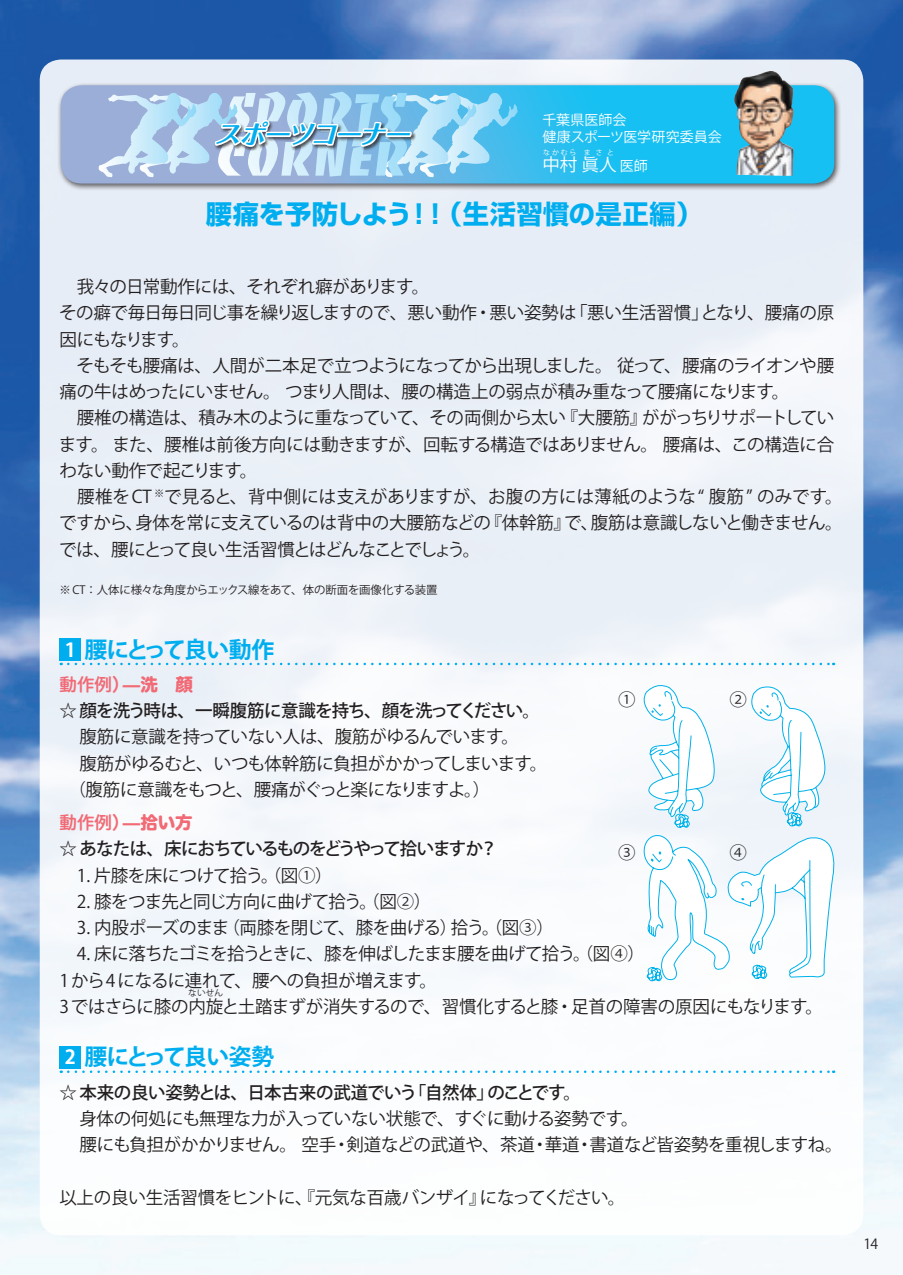
<style>
.page{position:relative;width:903px;height:1275px;background:#fff}
.page>*{position:absolute;margin:0;border:0;box-sizing:border-box;transform-origin:0 0}
.題2{font:700 26.25px "Shin Go Pro";letter-spacing:.01em;color:#00aeef}
.題2-2{font:italic 700 25.72px "Folk Pro";color:#00aeef}
.スポーツコーナー見出し{font:700 22.75px "Koz Go Pro";letter-spacing:-.05em;color:#00aeef}
.t1{font:700 19.25px "Koz Go Pro";color:#fff}
.スポーツコーナー本文{font:17.5px/26.2px "Koz Go Pro";letter-spacing:-.03em;color:#231f20}
.スポーツコーナー本文-2{font:17.5px/26.2px "Koz Go Pro";letter-spacing:-.01em;color:#231f20}
.スポーツコーナー本文-3{font:17.5px "Koz Go Pro";letter-spacing:-.05em;color:#231f20}
.スポーツコーナー本文-4{font:500 17.5px "Koz Go Pro";letter-spacing:-.02em;color:#231f20}
.スポーツコーナー本文-5{font:500 17.5px "Koz Go Pro";letter-spacing:-.05em;color:#231f20}
.スポーツコーナー本文-6{font:17.5px "Koz Go Pro";letter-spacing:-.055em;color:#231f20}
.スポーツコーナー本文-7{font:500 17.5px "Koz Go Pro";letter-spacing:-.08em;color:#231f20}
.スポーツコーナー本文-8{font:17.5px "Koz Go Pro";letter-spacing:-.09em;color:#231f20}
.スポーツコーナー小見出し{font:17.5px "Hira Maru Std W6";color:#f16a75}
.スポーツコーナー本文-9{font:17.5px "Hira Maru Std W6";color:#f16a75}
.text_7pt{font:17.5px "Koz Go Pro";color:#fff}
.text_7pt-2{font:14px "Koz Go Pro";letter-spacing:-.005em;color:#fff}
.t2{font:14px "Koz Go Pro";color:#231f20}
.キャプション2{font:11.38px "Koz Go Pro";letter-spacing:-.02em;color:#231f20}
.スポーツコーナー本文-10{font:8.75px "Koz Go Pro";color:#231f20}
.text_7pt-3{font:7px "Koz Go Pro";letter-spacing:.24em;color:#fff}
.s1{font-size:17.5px}
.s2{font-family:"Hira Maru Std W8"}
</style>
<div class="page">
<img style="left:0;top:0;width:903px;height:1275px">
<div style="left:40px;top:60px;width:823px;height:1175px;background:#f2f6fb;border-radius:21px"></div>
<svg style="left:68px;top:663px;width:766px;height:2px"></svg>
<svg style="left:68px;top:1070px;width:766px;height:3px"></svg>
<div style="left:60px;top:638px;width:21px;height:22px;background:#00aeef"></div>
<div style="left:60px;top:1046px;width:21px;height:22px;background:#00aeef"></div>
<div style="left:57px;top:82px;width:784px;height:109px;background:#231f20;opacity:.75"></div>
<svg style="left:61px;top:85px;width:773px;height:99px;background:#3cbbea"></svg>
<img style="left:733px;top:71px;width:61px;height:105px">
<svg style="left:99px;top:92px;width:403px;height:85px;background:#aacfea"></svg>
<svg style="left:643px;top:685px;width:192px;height:297px"></svg>
<p class="題2-2" style="left:214px;top:112px;width:206px">スポーツコーナー</p>
<p class="text_7pt-2" style="left:542px;top:111px;width:86px">千葉県医師会</p>
<p class="text_7pt-2" style="left:542px;top:128px;width:181px">健康スポーツ医学研究委員会</p>
<p class="text_7pt" style="left:542px;top:154px;width:58px">中村眞</p>
<p class="text_7pt-3" style="left:543px;top:148px;width:35px">なかむら</p>
<p class="text_7pt-3" style="left:584px;top:148px;width:32px">まさと</p>
<p class="text_7pt-2" style="left:599px;top:157px;width:50px"><span class="s1">人</span>医師</p>
<p class="題2" style="left:206px;top:193px;width:498px">腰痛を予防しよう！！（生活習慣の是正編）</p>
<p class="スポーツコーナー本文" style="left:60px;top:274px;width:371px">　我々の日常動作には、それぞれ癖があります。</p>
<p class="スポーツコーナー本文" style="left:59px;top:300px;width:777px">その癖で毎日毎日同じ事を繰り返しますので、悪い動作・悪い姿勢は「悪い生活習慣」となり、腰痛の原因にもなります。</p>
<p class="スポーツコーナー本文" style="left:60px;top:353px;width:776px">　そもそも腰痛は、人間が二本足で立つようになってから出現しました。従って、腰痛のライオンや腰痛の牛はめったにいません。つまり人間は、腰の構造上の弱点が積み重なって腰痛になります。</p>
<p class="スポーツコーナー本文" style="left:59px;top:405px;width:777px;text-align:justify">　腰椎の構造は、積み木のように重なっていて、その両側から太い『大腰筋』ががっちりサポートしています。また、腰椎は前後方向には動きますが、回転する構造ではありません。腰痛は、この構造に合わない動作で起こります。</p>
<p class="スポーツコーナー本文-2" style="left:59px;top:484px;width:785px">　腰椎をCT <sup>※</sup>で見ると、背中側には支えがありますが、お腹の方には薄紙のような“ 腹筋” のみです。ですから、身体を常に支えているのは背中の大腰筋などの『体幹筋』で、腹筋は意識しないと働きません。</p>
<p class="スポーツコーナー本文-8" style="left:59px;top:538px;width:423px">では、腰にとって良い生活習慣とはどんなことでしょう。</p>
<p class="キャプション2" style="left:60px;top:582px;width:379px">※ CT：人体に様々な角度からエックス線をあて、体の断面を画像化する装置</p>
<p class="t1" style="left:65px;top:637px;width:13px">1</p>
<p class="スポーツコーナー見出し" style="left:84px;top:634px;width:191px">腰にとって良い動作</p>
<p class="スポーツコーナー小見出し" style="left:60px;top:671px;width:135px">動作例）—<span class="s2">洗　顔</span></p>
<p class="スポーツコーナー本文-5" style="left:60px;top:699px;width:482px">☆ 顔を洗う時は、一瞬腹筋に意識を持ち、顔を洗ってください。</p>
<p class="スポーツコーナー本文" style="left:60px;top:724px;width:461px">　 腹筋に意識を持っていない人は、腹筋がゆるんでいます。</p>
<p class="スポーツコーナー本文" style="left:60px;top:750px;width:489px">　 腹筋がゆるむと、いつも体幹筋に負担がかかってしまいます。</p>
<p class="スポーツコーナー本文-6" style="left:60px;top:778px;width:432px">　（腹筋に意識をもつと、腰痛がぐっと楽になりますよ。）</p>
<p class="スポーツコーナー本文-9" style="left:60px;top:809px;width:135px">動作例）—<span class="s2">拾い方</span></p>
<p class="スポーツコーナー本文-7" style="left:60px;top:838px;width:440px">☆ あなたは、床におちているものをどうやって拾いますか？</p>
<p class="スポーツコーナー本文" style="left:60px;top:862px;width:275px">　1. 片膝を床につけて拾う。（図①）</p>
<p class="スポーツコーナー本文" style="left:60px;top:889px;width:373px">　2. 膝をつま先と同じ方向に曲げて拾う。（図②）</p>
<p class="スポーツコーナー本文" style="left:60px;top:915px;width:496px">　3. 内股ポーズのまま（両膝を閉じて、膝を曲げる）拾う。（図③）</p>
<p class="スポーツコーナー本文-3" style="left:60px;top:942px;width:587px">　4. 床に落ちたゴミを拾うときに、膝を伸ばしたまま腰を曲げて拾う。（図④）</p>
<p class="スポーツコーナー本文" style="left:60px;top:967px;width:379px">1 から4 になるに連れて、腰への負担が増えます。</p>
<p class="スポーツコーナー本文-2" style="left:60px;top:994px;width:765px">3ではさらに膝の内旋と土踏まずが消失するので、習慣化すると膝・足首の障害の原因にもなります。</p>
<p class="スポーツコーナー本文" style="left:618px;top:687px;width:19px">①</p>
<p class="スポーツコーナー本文" style="left:729px;top:687px;width:19px">②</p>
<p class="スポーツコーナー本文" style="left:618px;top:840px;width:19px">③</p>
<p class="スポーツコーナー本文" style="left:729px;top:840px;width:19px">④</p>
<p class="スポーツコーナー本文-10" style="left:188px;top:987px;width:36px">ないせん</p>
<p class="t1" style="left:65px;top:1045px;width:13px">2</p>
<p class="スポーツコーナー見出し" style="left:84px;top:1042px;width:191px">腰にとって良い姿勢</p>
<p class="スポーツコーナー本文-4" style="left:60px;top:1081px;width:523px">☆ 本来の良い姿勢とは、日本古来の武道でいう「自然体」のことです。</p>
<p class="スポーツコーナー本文-2" style="left:79px;top:1106px;width:561px">身体の何処にも無理な力が入っていない状態で、すぐに動ける姿勢です。</p>
<p class="スポーツコーナー本文" style="left:79px;top:1132px;width:765px">腰にも負担がかかりません。空手・剣道などの武道や、茶道・華道・書道など皆姿勢を重視しますね。</p>
<p class="スポーツコーナー本文" style="left:59px;top:1185px;width:567px">以上の良い生活習慣をヒントに、『元気な百歳バンザイ』になってください。</p>
<p class="t2" style="left:863px;top:1234px;width:16px">14</p>
</div>
